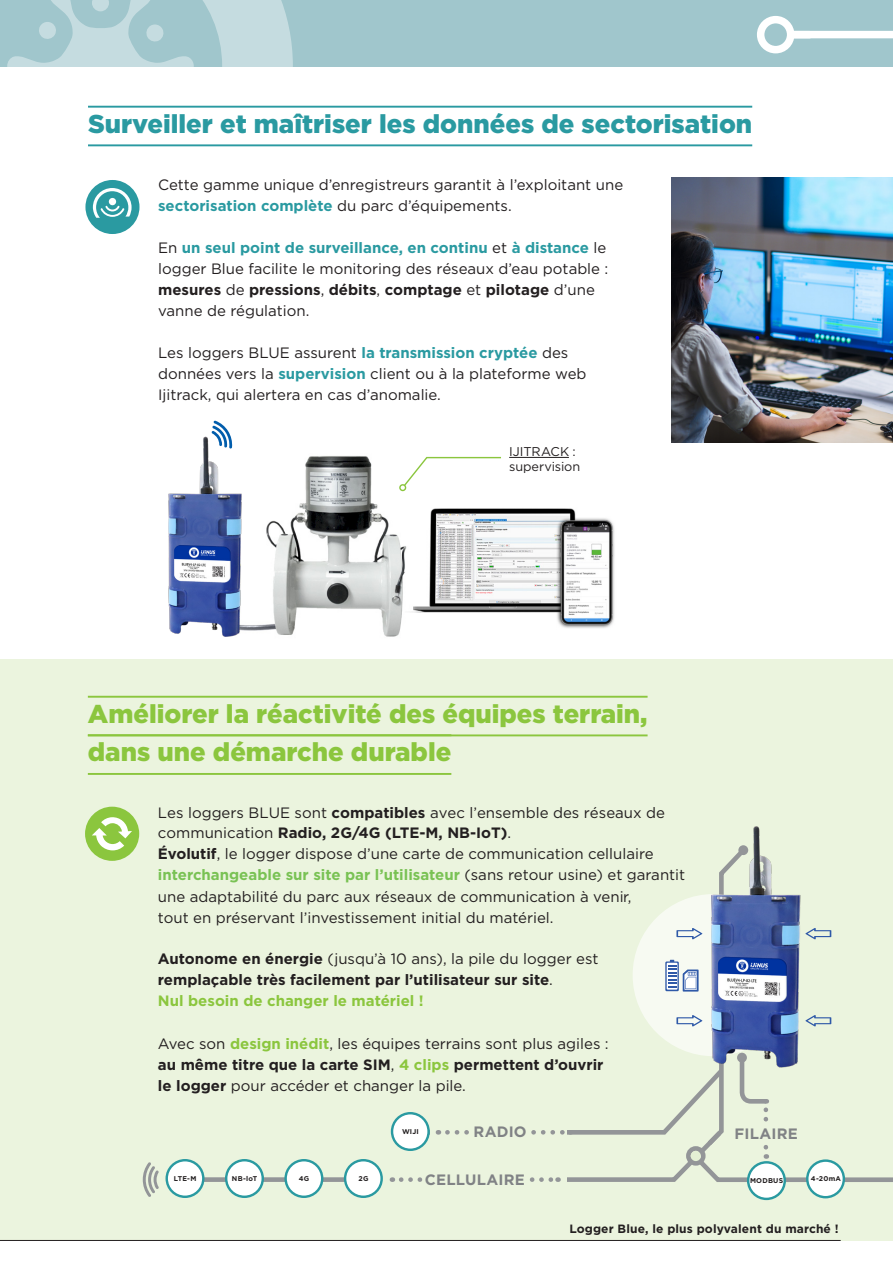
<style>
.page{position:relative;width:893px;height:1263px;background:#fff}
.page>*{position:absolute;margin:0;border:0;box-sizing:border-box;transform-origin:0 0}
.t1{font:900 25.8px "Gotham";color:#8bc63e}
.t2{font:900 25.8px "Gotham";color:#2a9aa1}
.t3{font:15px/21px "Gotham";color:#231f20}
.t4{font:700 15px/21px "Gotham";color:#231f20}
.t5{font:700 15px "Gotham";color:#2a9aa1}
.t6{font:700 15px "Gotham";letter-spacing:.015em;color:#808285}
.t7{font:12.75px "Gotham";letter-spacing:-.005em;color:#231f20}
.t8{font:700 12px "Gotham";letter-spacing:.01em;color:#231f20}
.t9{font:700 6.9px "Gotham";letter-spacing:.03em;color:#231f20}
.s1{font-weight:400;color:#231f20}
.s2{font-weight:400}
.s3{font-weight:700;color:#2a9aa1}
.s4{font-weight:700}
.s5{font-weight:700;color:#79c254}
.s6{color:#8bc63e}
.s7{font-weight:700;color:#8bc63e}
</style>
<div class="page">
<div style="left:0;top:0;width:893px;height:67px;background:#a0c6cc"></div>
<svg style="left:88px;top:0;width:205px;height:234px"></svg>
<svg style="left:7px;top:0;width:187px;height:149px"></svg>
<div style="left:0;top:659px;width:893px;height:581px;background:#ebf4de"></div>
<div style="left:791px;top:31px;width:102px;height:7px;background:#fff"></div>
<div style="left:757px;top:16px;width:37px;height:37px;border:8px solid #fff;border-radius:50%"></div>
<hr style="left:88px;top:144px;width:664px;height:2px;background:#2a9aa1">
<hr style="left:88px;top:106px;width:664px;height:2px;background:#2a9aa1">
<hr style="left:0;top:1240px;width:841px;height:1px;background:#231f20">
<img style="left:672px;top:178px;width:221px;height:264px">
<img style="left:267px;top:456px;width:348px;height:181px">
<svg style="left:212px;top:420px;width:16px;height:10px"></svg>
<hr style="left:509px;top:457px;width:60px;height:1px;background:#231f20">
<svg style="left:402px;top:456px;width:100px;height:31px"></svg>
<div style="left:399px;top:484px;width:7px;height:7px;border:1px solid #8bc63e;border-radius:50%"></div>
<img style="left:168px;top:430px;width:99px;height:207px">
<hr style="left:88px;top:734px;width:560px;height:2px;background:#8bc63e">
<hr style="left:88px;top:696px;width:560px;height:2px;background:#8bc63e">
<hr style="left:88px;top:773px;width:363px;height:2px;background:#8bc63e">
<div style="left:85px;top:807px;width:54px;height:54px;background:#8bc63e;border-radius:50%"></div>
<svg style="left:92px;top:817px;width:40px;height:33px"></svg>
<svg style="left:143px;top:1162px;width:16px;height:35px"></svg>
<svg style="left:167px;top:1160px;width:36px;height:37px"></svg>
<div style="left:165px;top:1159px;width:40px;height:39px;border:2px solid #2a9aa1;border-radius:50%"></div>
<svg style="left:226px;top:1160px;width:37px;height:37px"></svg>
<div style="left:225px;top:1159px;width:39px;height:39px;border:2px solid #2a9aa1;border-radius:50%"></div>
<svg style="left:286px;top:1160px;width:36px;height:37px"></svg>
<div style="left:284px;top:1159px;width:39px;height:39px;border:2px solid #2a9aa1;border-radius:50%"></div>
<svg style="left:807px;top:1160px;width:37px;height:37px"></svg>
<div style="left:806px;top:1159px;width:39px;height:39px;border:2px solid #2a9aa1;border-radius:50%"></div>
<svg style="left:345px;top:1160px;width:37px;height:37px"></svg>
<div style="left:344px;top:1159px;width:39px;height:39px;border:2px solid #2a9aa1;border-radius:50%"></div>
<svg style="left:748px;top:1162px;width:37px;height:37px"></svg>
<div style="left:747px;top:1161px;width:39px;height:39px;border:2px solid #2a9aa1;border-radius:50%"></div>
<svg style="left:175px;top:845px;width:718px;height:339px"></svg>
<div style="left:691px;top:1151px;width:10px;height:10px;background:#e4f0d4;border-radius:50%"></div>
<div style="left:738px;top:845px;width:10px;height:10px;background:#939598;border-radius:50%"></div>
<div style="left:87px;top:181px;width:51px;height:51px;background:#2a9aa1;border-radius:50%"></div>
<div style="left:85px;top:180px;width:54px;height:54px;border:3px solid #2a9aa1;border-radius:50%"></div>
<svg style="left:93px;top:188px;width:40px;height:39px"></svg>
<p class="t2" style="left:88px;top:106px;width:666px">Surveiller et maîtriser les données de sectorisation</p>
<p class="t3" style="left:158px;top:174px;width:467px">Cette gamme unique d’enregistreurs garantit à l’exploitant une</p>
<p class="t5" style="left:158px;top:196px;width:355px">sectorisation complète <span class="s1">du parc d’équipements.</span></p>
<p class="t5" style="left:158px;top:238px;width:450px"><span class="s1">En</span> un seul point de surveillance, en continu <span class="s1">et</span> à distance <span class="s1">le</span></p>
<p class="t3" style="left:158px;top:258px;width:452px">logger Blue facilite le monitoring des réseaux d’eau potable :</p>
<p class="t4" style="left:158px;top:279px;width:438px">mesures <span class="s2">de</span> pressions<span class="s2">,</span> débits<span class="s2">,</span> comptage <span class="s2">et</span> pilotage <span class="s2">d’une vanne de régulation.</span></p>
<p class="t3" style="left:158px;top:342px;width:412px">Les loggers BLUE assurent <span class="s3">la transmission cryptée</span> des</p>
<p class="t3" style="left:158px;top:363px;width:430px">données vers la <span class="s3">supervision</span> client ou à la plateforme web</p>
<p class="t3" style="left:158px;top:384px;width:284px">Ijitrack, qui alertera en cas d’anomalie.</p>
<p class="t7" style="left:509px;top:443px;width:68px">IJITRACK :</p>
<p class="t7" style="left:509px;top:458px;width:73px">supervision</p>
<p class="t1" style="left:88px;top:696px;width:561px">Améliorer la réactivité des équipes terrain,</p>
<p class="t1" style="left:88px;top:734px;width:365px">dans une démarche durable</p>
<p class="t3" style="left:158px;top:801px;width:529px">Les loggers BLUE sont <span class="s4">compatibles</span> avec l’ensemble des réseaux de communication <span class="s4">Radio, 2G/4G (LTE-M, NB-IoT)</span>.<br><span class="s4">Évolutif</span>, le logger dispose d’une carte de communication cellulaire <span class="s5">interchangeable sur site par l’utilisateur</span> (sans retour usine) et garantit une adaptabilité du parc aux réseaux de communication à venir,<br>tout en préservant l’investissement initial du matériel.</p>
<p class="t4" style="left:158px;top:948px;width:442px">Autonome en énergie <span class="s2">(jusqu’à 10 ans), la pile du logger est </span>remplaçable très facilement par l’utilisateur sur site<span class="s2">.<br></span><span class="s6">Nul besoin de changer le matériel !</span></p>
<p class="t3" style="left:158px;top:1033px;width:452px">Avec son <span class="s7">design inédit</span>, les équipes terrains sont plus agiles :</p>
<p class="t4" style="left:158px;top:1054px;width:447px">au même titre que la carte SIM<span class="s2">,</span> <span class="s6">4 clips</span> permettent d’ouvrir</p>
<p class="t3" style="left:158px;top:1075px;width:310px"><span class="s4">le logger</span> pour accéder et changer la pile.</p>
<p class="t9" style="left:402px;top:1127px;width:18px">WIJI</p>
<p class="t6" style="left:473px;top:1122px;width:55px">RADIO</p>
<p class="t6" style="left:735px;top:1123px;width:65px">FILAIRE</p>
<p class="t9" style="left:174px;top:1174px;width:24px">LTE-M</p>
<p class="t9" style="left:232px;top:1174px;width:27px">NB-loT</p>
<p class="t9" style="left:299px;top:1174px;width:12px">4G</p>
<p class="t6" style="left:425px;top:1169px;width:102px">CELLULAIRE</p>
<p class="t9" style="left:811px;top:1174px;width:32px">4-20mA</p>
<p class="t9" style="left:359px;top:1174px;width:11px">2G</p>
<p class="t9" style="left:750px;top:1176px;width:35px">MODBUS</p>
<p class="t8" style="left:569px;top:1220px;width:271px">Logger Blue, le plus polyvalent du marché !</p>
</div>
